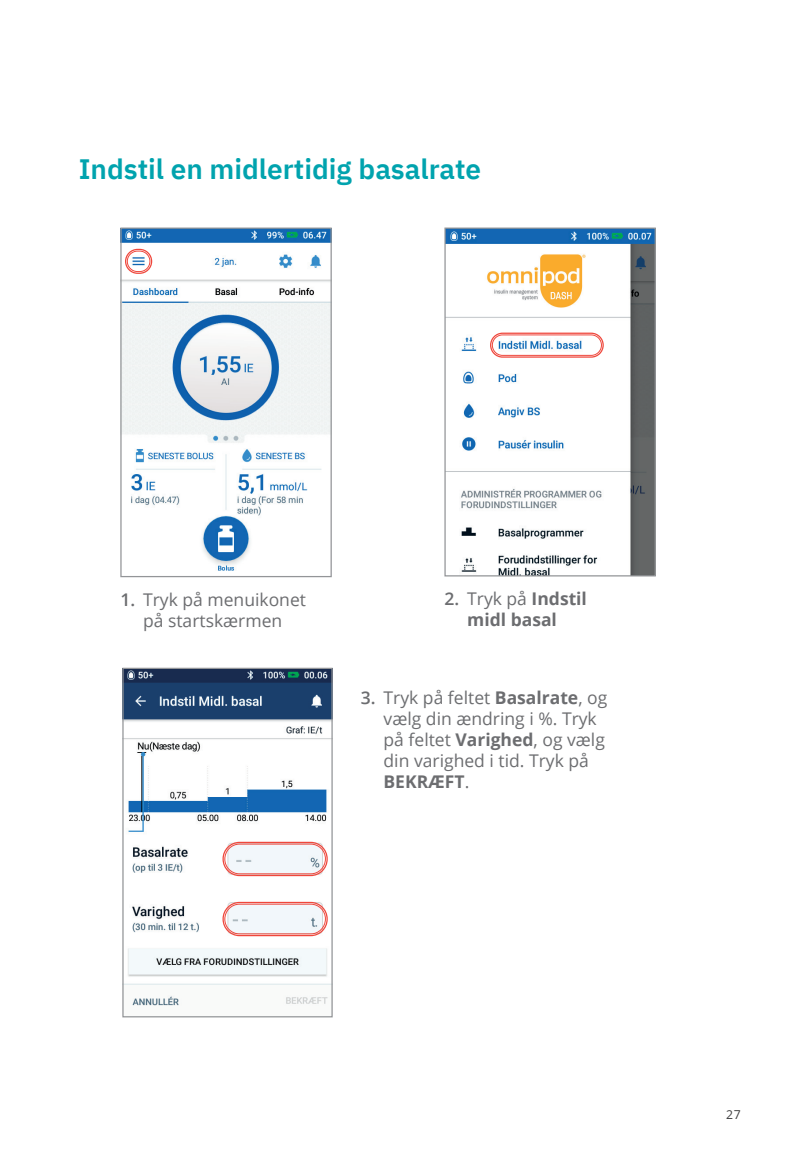
<style>
.page{position:relative;width:788px;height:1166px;background:#fff}
.page>*{position:absolute;margin:0;border:0;box-sizing:border-box;transform-origin:0 0}
.Headline{font:600 28px "IBM Plex Sans";color:#00a3ae}
.t1{font:17.5px/21px "Open Sans";color:#6c6d70;text-align:center}
.t2{font:700 17.5px/21px "Open Sans";color:#6c6d70;text-align:center}
.t3{font:12.25px "Open Sans";color:#3e3e3f}
.s1{font-weight:600}
.s2{font-weight:400}
.s3{font-weight:700}
</style>
<div class="page">
<img style="left:122px;top:229px;width:208px;height:342px">
<div style="left:120px;top:227px;width:212px;height:350px;border:1px solid #939598"></div>
<div style="left:125px;top:249px;width:27px;height:25px;border:1px solid #ef473c;border-radius:12px"></div>
<div style="left:127px;top:251px;width:23px;height:21px;border:1px solid #ef473c;border-radius:10px"></div>
<img style="left:124px;top:669px;width:207px;height:337px">
<div style="left:122px;top:667px;width:211px;height:350px;border:1px solid #939598"></div>
<div style="left:222px;top:841px;width:106px;height:35px;border:1px solid #ef473c;border-radius:16px"></div>
<div style="left:224px;top:844px;width:101px;height:30px;border:1px solid #ef473c;border-radius:15px"></div>
<div style="left:222px;top:901px;width:106px;height:35px;border:1px solid #ef473c;border-radius:16px"></div>
<div style="left:224px;top:904px;width:101px;height:30px;border:1px solid #ef473c;border-radius:15px"></div>
<img style="left:446px;top:229px;width:207px;height:345px">
<div style="left:444px;top:227px;width:211px;height:349px;border:1px solid #939598"></div>
<div style="left:490px;top:332px;width:113px;height:26px;border:1px solid #ef473c;border-radius:12px"></div>
<div style="left:492px;top:335px;width:109px;height:20px;border:1px solid #ef473c;border-radius:10px"></div>
<div style="left:450px;top:248px;width:177px;height:67px;background:#fff"></div>
<img style="left:487px;top:254px;width:99px;height:54px">
<p class="Headline" style="left:79px;top:147px;width:404px">Indstil en midlertidig basalrate</p>
<p class="t1" style="left:120px;top:588px;width:187px"><span class="s1">1.</span> Tryk på menuikonet på startskærmen</p>
<p class="t2" style="left:444px;top:587px;width:144px"><span class="s1">2.</span> <span class="s2">Tryk på</span> Indstil midl basal</p>
<p class="t1" style="left:383px;top:687px;width:225px;text-align:left;text-indent:-23px"><span class="s1">3.</span> Tryk på feltet <span class="s3">Basalrate</span>, og vælg din ændring i %. Tryk på feltet <span class="s3">Varighed</span>, og vælg din varighed i tid. Tryk på<br><span class="s3">BEKRÆFT</span>.</p>
<p class="t3" style="left:726px;top:1105px;width:16px">27</p>
</div>
